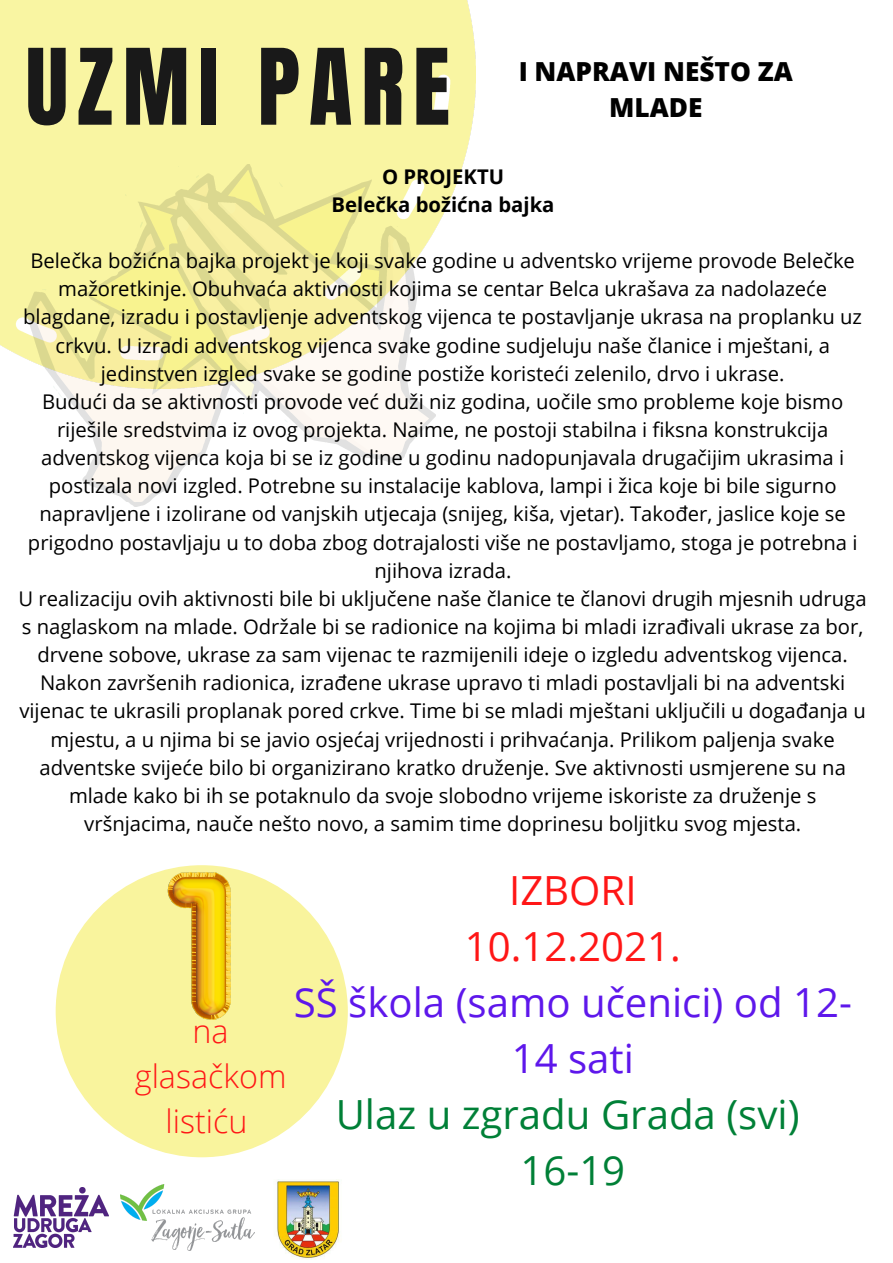
<style>
.page{position:relative;width:893px;height:1263px;background:#fff}
.page>*{position:absolute;margin:0;border:0;box-sizing:border-box;transform-origin:0 0}
.t1{font:89.55px "Anton";letter-spacing:.1em;color:#191919}
.t2{font:40.12px/55.9px "Open Sans";color:#5e17eb;text-align:center}
.t3{font:40.12px "Open Sans";color:#008037}
.t4{font:40.12px "Open Sans";color:#ff1616}
.t5{font:300 32.25px/45px "Open Sans";color:#ff1616;text-align:center}
.t6{font:800 26.25px "Open Sans";color:#000}
.t7{font:20.25px/28.1px "Open Sans";color:#000;text-align:center}
.t8{font:700 20.25px "Open Sans";color:#000}
</style>
<div class="page">
<img style="left:14px;top:1187px;width:95px;height:60px">
<img style="left:121px;top:1185px;width:134px;height:65px">
<img style="left:276px;top:1181px;width:64px;height:78px">
<img style="left:26px;top:164px;width:409px;height:342px">
<div style="left:56px;top:865px;width:292px;height:292px;background:#f9f49d;border-radius:50%"></div>
<img style="left:167px;top:873px;width:64px;height:147px">
<p class="t1" style="left:26px;top:23px;width:426px">UZMI PARE</p>
<p class="t6" style="left:519px;top:53px;width:276px">I NAPRAVI NEŠTO ZA</p>
<p class="t6" style="left:609px;top:89px;width:95px">MLADE</p>
<p class="t8" style="left:382px;top:162px;width:124px">O PROJEKTU</p>
<p class="t8" style="left:332px;top:190px;width:224px">Belečka božićna bajka</p>
<p class="t7" style="left:23px;top:246px;width:840px">Belečka božićna bajka projekt je koji svake godine u adventsko vrijeme provode Belečke mažoretkinje. Obuhvaća aktivnosti kojima se centar Belca ukrašava za nadolazeće blagdane, izradu i postavljenje adventskog vijenca te postavljanje ukrasa na proplanku uz crkvu. U izradi adventskog vijenca svake godine sudjeluju naše članice i mještani, a jedinstven izgled svake se godine postiže koristeći zelenilo, drvo i ukrase.</p>
<p class="t7" style="left:28px;top:387px;width:831px">Budući da se aktivnosti provode već duži niz godina, uočile smo probleme koje bismo riješile sredstvima iz ovog projekta. Naime, ne postoji stabilna i fiksna konstrukcija adventskog vijenca koja bi se iz godine u godinu nadopunjavala drugačijim ukrasima i postizala novi izgled. Potrebne su instalacije kablova, lampi i žica koje bi bile sigurno napravljene i izolirane od vanjskih utjecaja (snijeg, kiša, vjetar). Također, jaslice koje se prigodno postavljaju u to doba zbog dotrajalosti više ne postavljamo, stoga je potrebna i njihova izrada.</p>
<p class="t7" style="left:19px;top:584px;width:849px">U realizaciju ovih aktivnosti bile bi uključene naše članice te članovi drugih mjesnih udruga s naglaskom na mlade. Održale bi se radionice na kojima bi mladi izrađivali ukrase za bor, drvene sobove, ukrase za sam vijenac te razmijenili ideje o izgledu adventskog vijenca.<br>Nakon završenih radionica, izrađene ukrase upravo ti mladi postavljali bi na adventski vijenac te ukrasili proplanak pored crkve. Time bi se mladi mještani uključili u događanja u mjestu, a u njima bi se javio osjećaj vrijednosti i prihvaćanja. Prilikom paljenja svake adventske svijeće bilo bi organizirano kratko druženje. Sve aktivnosti usmjerene su na mlade kako bi ih se potaknulo da svoje slobodno vrijeme iskoriste za druženje s vršnjacima, nauče nešto novo, a samim time doprinesu boljitku svog mjesta.</p>
<p class="t5" style="left:135px;top:1008px;width:153px">na glasačkom listiću</p>
<p class="t4" style="left:509px;top:862px;width:129px">IZBORI</p>
<p class="t4" style="left:465px;top:918px;width:217px">10.12.2021.</p>
<p class="t2" style="left:294px;top:973px;width:560px">SŠ škola (samo učenici) od 12-<br>14 sati</p>
<p class="t3" style="left:336px;top:1086px;width:465px">Ulaz u zgradu Grada (svi)</p>
<p class="t3" style="left:520px;top:1142px;width:106px">16-19</p>
</div>
